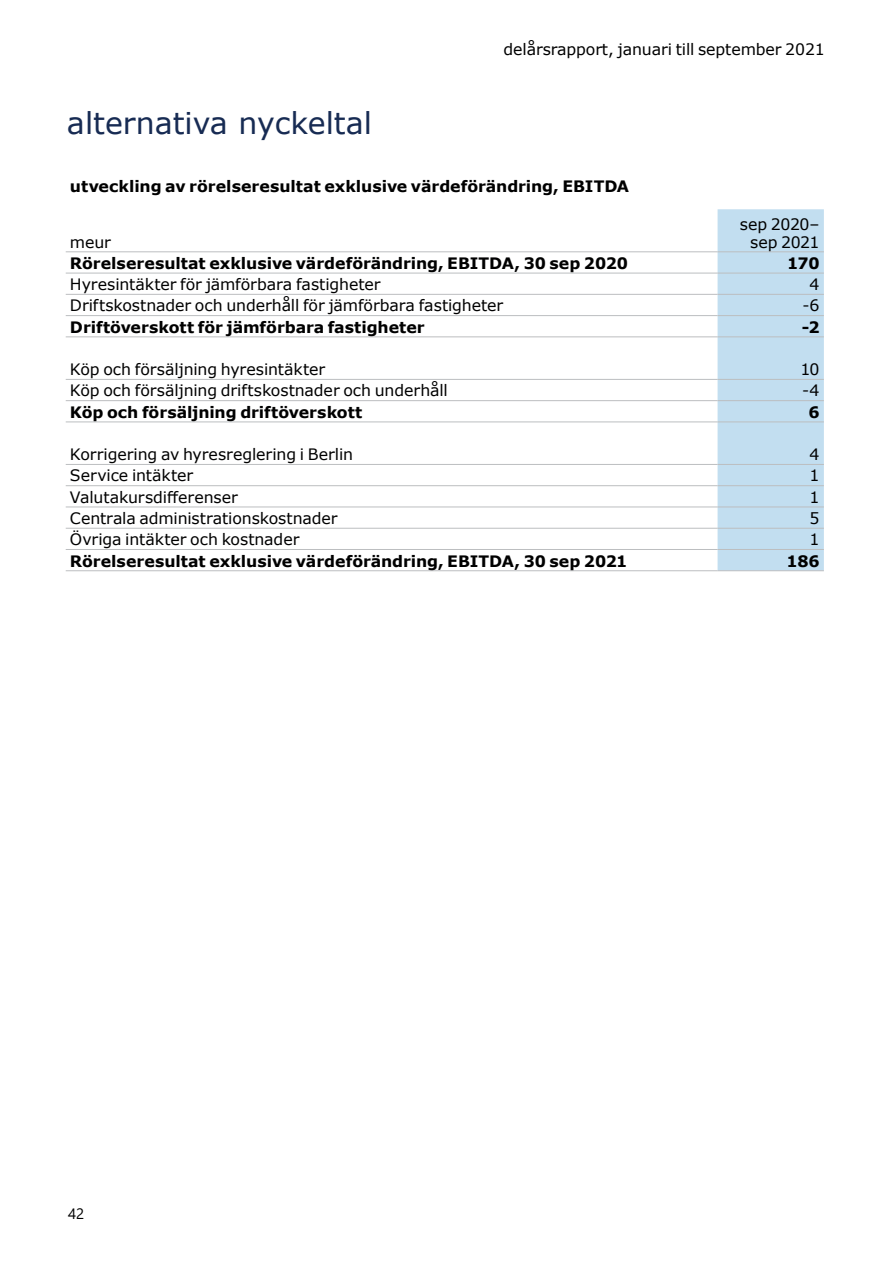
<style>
.page{position:relative;width:893px;height:1263px;background:#fff}
.page>*{position:absolute;margin:0;border:0;box-sizing:border-box;transform-origin:0 0}
.t1{font:30px "Verdana";color:#172b53}
.t2{font:15.75px "Verdana";letter-spacing:-.005em;color:#000}
.t3{font:700 15.75px "Verdana";letter-spacing:-.005em;color:#000}
.t4{font:15.75px/18px "Verdana";letter-spacing:-.03em;color:#000;text-align:right}
.t5{font:15px "Segoe UI";color:#000}
</style>
<div class="page">
<div style="left:718px;top:209px;width:106px;height:361px;background:#c2def0"></div>
<hr style="left:66px;top:252px;width:652px;height:1px;background:#bcbec0">
<hr style="left:718px;top:252px;width:106px;height:1px;background:#bcbec0">
<hr style="left:66px;top:273px;width:652px;height:1px;background:#bcbec0">
<hr style="left:718px;top:273px;width:106px;height:1px;background:#bcbec0">
<hr style="left:66px;top:294px;width:652px;height:1px;background:#bcbec0">
<hr style="left:718px;top:294px;width:106px;height:1px;background:#bcbec0">
<hr style="left:66px;top:315px;width:652px;height:1px;background:#bcbec0">
<hr style="left:718px;top:315px;width:106px;height:1px;background:#bcbec0">
<hr style="left:66px;top:337px;width:652px;height:1px;background:#bcbec0">
<hr style="left:718px;top:337px;width:106px;height:1px;background:#bcbec0">
<hr style="left:66px;top:379px;width:652px;height:1px;background:#bcbec0">
<hr style="left:718px;top:379px;width:106px;height:1px;background:#bcbec0">
<hr style="left:66px;top:400px;width:652px;height:1px;background:#bcbec0">
<hr style="left:718px;top:400px;width:106px;height:1px;background:#bcbec0">
<hr style="left:66px;top:422px;width:652px;height:1px;background:#bcbec0">
<hr style="left:718px;top:422px;width:106px;height:1px;background:#bcbec0">
<hr style="left:66px;top:464px;width:652px;height:1px;background:#bcbec0">
<hr style="left:718px;top:464px;width:106px;height:1px;background:#bcbec0">
<hr style="left:66px;top:485px;width:652px;height:1px;background:#bcbec0">
<hr style="left:718px;top:485px;width:106px;height:1px;background:#bcbec0">
<hr style="left:66px;top:507px;width:652px;height:1px;background:#bcbec0">
<hr style="left:718px;top:507px;width:106px;height:1px;background:#bcbec0">
<hr style="left:66px;top:528px;width:652px;height:1px;background:#bcbec0">
<hr style="left:718px;top:528px;width:106px;height:1px;background:#bcbec0">
<hr style="left:66px;top:549px;width:652px;height:1px;background:#bcbec0">
<hr style="left:718px;top:549px;width:106px;height:1px;background:#bcbec0">
<hr style="left:66px;top:570px;width:652px;height:1px;background:#bcbec0">
<hr style="left:718px;top:570px;width:106px;height:1px;background:#bcbec0">
<h1 class="t1" style="left:67px;top:102px;width:306px">alternativa nyckeltal</h1>
<p class="t2" style="left:504px;top:38px;width:323px">delårsrapport, januari till september 2021</p>
<p class="t3" style="left:70px;top:175px;width:561px">utveckling av rörelseresultat exklusive värdeförändring, EBITDA</p>
<p class="t2" style="left:70px;top:231px;width:42px">meur</p>
<p class="t4" style="left:740px;top:215px;width:81px">sep 2020– sep 2021</p>
<p class="t3" style="left:70px;top:252px;width:559px">Rörelseresultat exklusive värdeförändring, EBITDA, 30 sep 2020</p>
<p class="t3" style="left:787px;top:252px;width:34px">170</p>
<p class="t2" style="left:70px;top:274px;width:312px">Hyresintäkter för jämförbara fastigheter</p>
<p class="t2" style="left:810px;top:274px;width:12px">4</p>
<p class="t2" style="left:70px;top:295px;width:435px">Driftskostnader och underhåll för jämförbara fastigheter</p>
<p class="t2" style="left:802px;top:295px;width:19px">-6</p>
<p class="t3" style="left:70px;top:316px;width:356px">Driftöverskott för jämförbara fastigheter</p>
<p class="t3" style="left:802px;top:316px;width:19px">-2</p>
<p class="t2" style="left:70px;top:359px;width:257px">Köp och försäljning hyresintäkter</p>
<p class="t2" style="left:800px;top:359px;width:21px">10</p>
<p class="t2" style="left:70px;top:380px;width:379px">Köp och försäljning driftskostnader och underhåll</p>
<p class="t2" style="left:802px;top:380px;width:19px">-4</p>
<p class="t3" style="left:70px;top:401px;width:294px">Köp och försäljning driftöverskott</p>
<p class="t3" style="left:808px;top:401px;width:13px">6</p>
<p class="t2" style="left:70px;top:444px;width:285px">Korrigering av hyresreglering i Berlin</p>
<p class="t2" style="left:810px;top:444px;width:12px">4</p>
<p class="t2" style="left:70px;top:465px;width:125px">Service intäkter</p>
<p class="t2" style="left:810px;top:465px;width:12px">1</p>
<p class="t2" style="left:70px;top:486px;width:169px">Valutakursdifferenser</p>
<p class="t2" style="left:810px;top:486px;width:12px">1</p>
<p class="t2" style="left:70px;top:507px;width:269px">Centrala administrationskostnader</p>
<p class="t2" style="left:810px;top:507px;width:12px">5</p>
<p class="t2" style="left:70px;top:529px;width:231px">Övriga intäkter och kostnader</p>
<p class="t2" style="left:810px;top:529px;width:12px">1</p>
<p class="t3" style="left:70px;top:550px;width:559px">Rörelseresultat exklusive värdeförändring, EBITDA, 30 sep 2021</p>
<p class="t3" style="left:786px;top:550px;width:35px">186</p>
<p class="t5" style="left:68px;top:1200px;width:18px">42</p>
</div>
